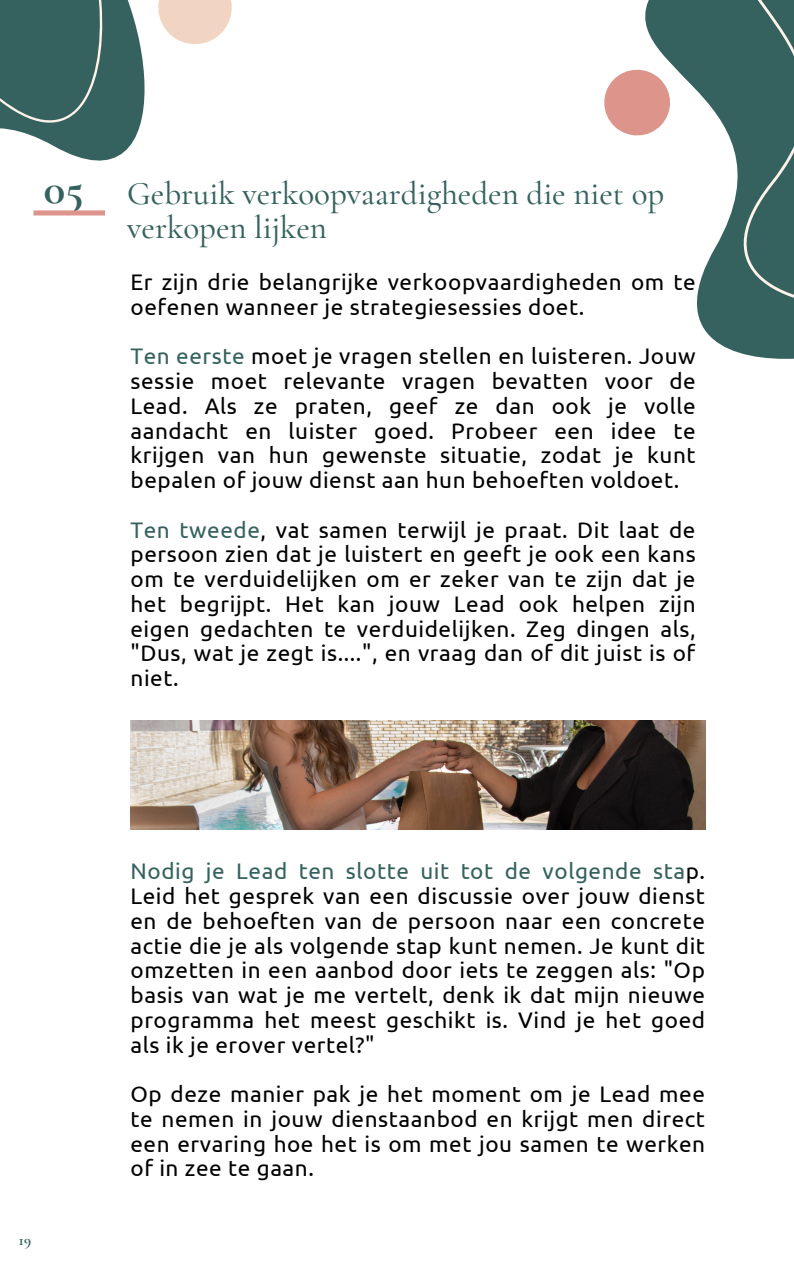
<style>
.page{position:relative;width:794px;height:1266px;background:#fff}
.page>*{position:absolute;margin:0;border:0;box-sizing:border-box;transform-origin:0 0}
.t1{font:700 44.78px "Cormorant Garamond";color:#35625f}
.t2{font:500 32.92px/34.3px "Cormorant Garamond";color:#35625f}
.t3{font:22.5px/24.8px "Ubuntu";letter-spacing:.025em;color:#000;text-align:justify}
.t4{font:700 15.15px "Cormorant Garamond";color:#35625f}
.s1{color:#35625f}
</style>
<div class="page">
<svg style="left:0;top:0;width:145px;height:216px;fill:#35625f"></svg>
<svg style="left:143px;top:0;width:89px;height:59px"></svg>
<svg style="left:645px;top:0;width:148px;height:359px;fill:#35625f"></svg>
<svg style="left:604px;top:56px;width:79px;height:93px"></svg>
<img style="left:130px;top:721px;width:575px;height:108px">
<div style="left:33px;top:210px;width:72px;height:5px;background:#dd948b"></div>
<h1 class="t1" style="left:44px;top:162px;width:42px">05</h1>
<h2 class="t2" style="left:127px;top:176px;width:538px">Gebruik verkoopvaardigheden die niet op verkopen lijken</h2>
<p class="t3" style="left:130px;top:269px;width:566px">Er zijn drie belangrijke verkoopvaardigheden om te oefenen wanneer je strategiesessies doet.</p>
<p class="t3" style="left:130px;top:343px;width:566px"><span class="s1">Ten eerste</span> moet je vragen stellen en luisteren. Jouw sessie moet relevante vragen bevatten voor de Lead. Als ze praten, geef ze dan ook je volle aandacht en luister goed. Probeer een idee te krijgen van hun gewenste situatie, zodat je kunt bepalen of jouw dienst aan hun behoeften voldoet.</p>
<p class="t3" style="left:130px;top:517px;width:566px"><span class="s1">Ten tweede</span>, vat samen terwijl je praat. Dit laat de persoon zien dat je luistert en geeft je ook een kans om te verduidelijken om er zeker van te zijn dat je het begrijpt. Het kan jouw Lead ook helpen zijn eigen gedachten te verduidelijken. Zeg dingen als, "Dus, wat je zegt is....", en vraag dan of dit juist is of niet.</p>
<p class="t4" style="left:19px;top:1230px;width:14px">19</p>
<p class="t3" style="left:130px;top:858px;width:576px"><span class="s1">Nodig je Lead ten slotte uit tot de volgende sta</span>p.<br>Leid het gesprek van een discussie over jouw dienst en de behoeften van de persoon naar een concrete actie die je als volgende stap kunt nemen. Je kunt dit omzetten in een aanbod door iets te zeggen als: "Op basis van wat je me vertelt, denk ik dat mijn nieuwe programma het meest geschikt is. Vind je het goed als ik je erover vertel?"</p>
<p class="t3" style="left:130px;top:1081px;width:576px">Op deze manier pak je het moment om je Lead mee te nemen in jouw dienstaanbod en krijgt men direct een ervaring hoe het is om met jou samen te werken of in zee te gaan.</p>
</div>
